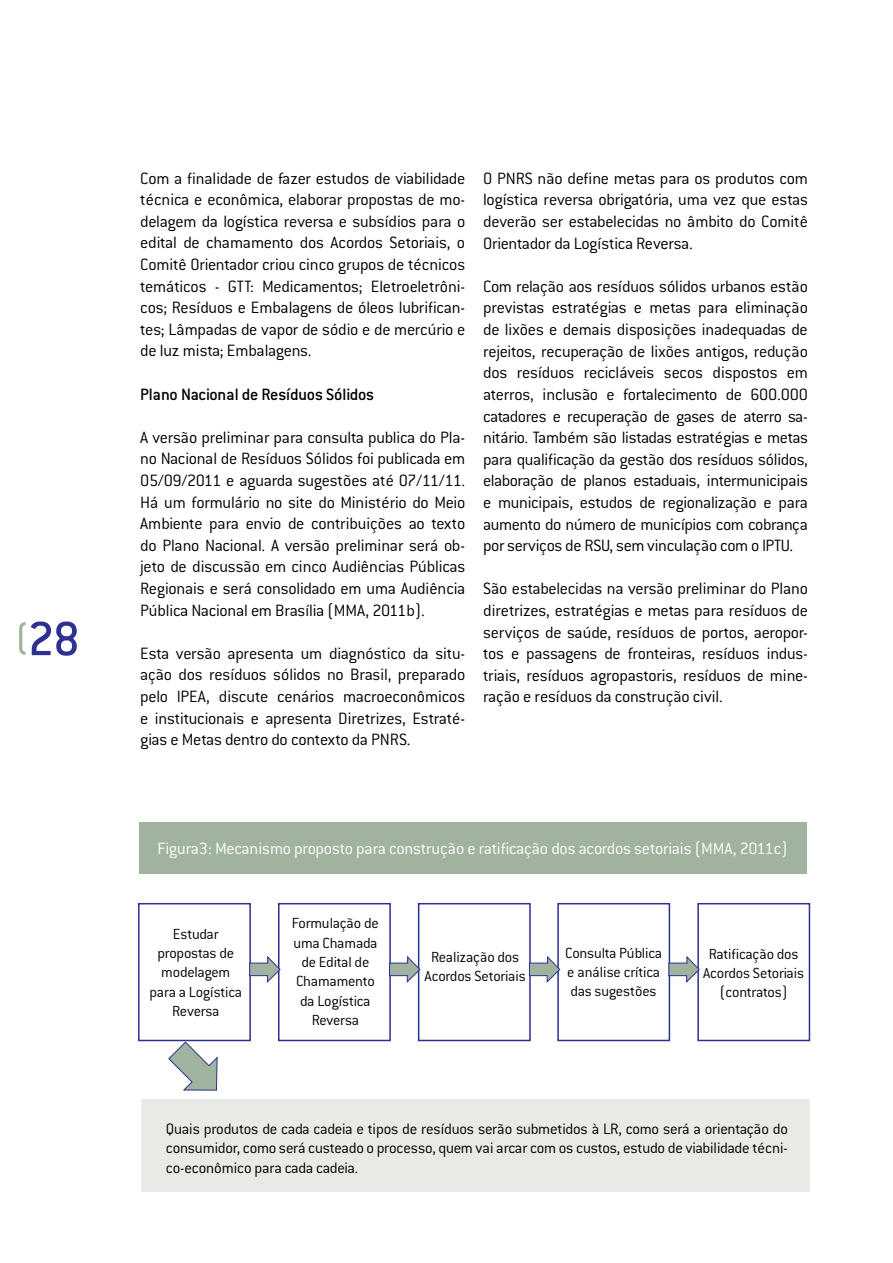
<style>
.page{position:relative;width:893px;height:1263px;background:#fff}
.page>*{position:absolute;margin:0;border:0;box-sizing:border-box;transform-origin:0 0}
.t1{font:500 52.5px "Conduit ITC";color:#2e3092}
.t2{font:300 18px/21.6px "Conduit ITC";letter-spacing:-.015em;color:#000;text-align:justify}
.t3{font:300 18px "Conduit ITC";letter-spacing:-.01em;color:#fff}
.t4{font:500 18px "Conduit ITC";letter-spacing:-.015em;color:#000}
.t5{font:300 16.5px/19.8px "Conduit ITC";letter-spacing:-.015em;color:#000;text-align:justify}
.t6{font:300 16.05px/19.4px "Conduit ITC";letter-spacing:-.015em;color:#000;text-align:center}
</style>
<div class="page">
<svg style="left:19px;top:622px;width:7px;height:33px"></svg>
<div style="left:140px;top:823px;width:667px;height:51px;background:#9fb39f"></div>
<div style="left:141px;top:1099px;width:668px;height:92px;background:#e8eae6"></div>
<div style="left:138px;top:903px;width:113px;height:138px;border:2px solid #2e3092"></div>
<div style="left:278px;top:903px;width:113px;height:138px;border:2px solid #2e3092"></div>
<div style="left:418px;top:903px;width:113px;height:138px;border:2px solid #2e3092"></div>
<div style="left:557px;top:903px;width:113px;height:138px;border:2px solid #2e3092"></div>
<div style="left:697px;top:903px;width:113px;height:138px;border:2px solid #2e3092"></div>
<svg style="left:249px;top:956px;width:32px;height:27px"></svg>
<svg style="left:168px;top:1041px;width:50px;height:50px"></svg>
<svg style="left:389px;top:956px;width:32px;height:27px"></svg>
<svg style="left:529px;top:956px;width:32px;height:27px"></svg>
<svg style="left:668px;top:956px;width:32px;height:27px"></svg>
<h1 class="t1" style="left:28px;top:609px;width:54px">28</h1>
<p class="t2" style="left:140px;top:167px;width:327px">Com a finalidade de fazer estudos de viabilidade técnica e econômica, elaborar propostas de mo&shy;delagem da logística reversa e subsídios para o edital de chamamento dos Acordos Setoriais, o Comitê Orientador criou cinco grupos de técnicos temáticos - GTT: Medicamentos; Eletroeletrôni&shy;cos; Resíduos e Embalagens de óleos lubrifican&shy;tes; Lâmpadas de vapor de sódio e de mercúrio e de luz mista; Embalagens.</p>
<p class="t4" style="left:140px;top:384px;width:235px">Plano Nacional de Resíduos Sólidos</p>
<p class="t2" style="left:140px;top:426px;width:327px">A versão preliminar para consulta publica do Pla&shy;no Nacional de Resíduos Sólidos foi publicada em 05/09/2011 e aguarda sugestões até 07/11/11.<br>Há um formulário no site do Ministério do Meio Ambiente para envio de contribuições ao texto do Plano Nacional. A versão preliminar será ob&shy;jeto de discussão em cinco Audiências Públicas Regionais e será consolidado em uma Audiência Pública Nacional em Brasília (MMA, 2011b).</p>
<p class="t2" style="left:140px;top:642px;width:327px">Esta versão apresenta um diagnóstico da situ&shy;ação dos resíduos sólidos no Brasil, preparado pelo IPEA, discute cenários macroeconômicos e institucionais e apresenta Diretrizes, Estraté&shy;gias e Metas dentro do contexto da PNRS.</p>
<p class="t2" style="left:483px;top:167px;width:326px">O PNRS não define metas para os produtos com logística reversa obrigatória, uma vez que estas deverão ser estabelecidas no âmbito do Comitê Orientador da Logística Reversa.</p>
<p class="t2" style="left:483px;top:275px;width:326px">Com relação aos resíduos sólidos urbanos estão previstas estratégias e metas para eliminação de lixões e demais disposições inadequadas de rejeitos, recuperação de lixões antigos, redução dos resíduos recicláveis secos dispostos em aterros, inclusão e fortalecimento de 600.000 catadores e recuperação de gases de aterro sa&shy;nitário. Também são listadas estratégias e metas para qualificação da gestão dos resíduos sólidos, elaboração de planos estaduais, intermunicipais e municipais, estudos de regionalização e para aumento do número de municípios com cobrança por serviços de RSU, sem vinculação com o IPTU.</p>
<p class="t2" style="left:483px;top:578px;width:326px">São estabelecidas na versão preliminar do Plano diretrizes, estratégias e metas para resíduos de serviços de saúde, resíduos de portos, aeropor&shy;tos e passagens de fronteiras, resíduos indus&shy;triais, resíduos agropastoris, resíduos de mine&shy;ração e resíduos da construção civil.</p>
<p class="t3" style="left:158px;top:838px;width:632px">Figura3: Mecanismo proposto para construção e ratificação dos acordos setoriais (MMA, 2011c)</p>
<p class="t6" style="left:149px;top:924px;width:94px">Estudar propostas de modelagem para a Logística<br>Reversa</p>
<p class="t6" style="left:292px;top:914px;width:88px">Formulação de uma Chamada de Edital de<br>Chamamento da Logística<br>Reversa</p>
<p class="t6" style="left:425px;top:947px;width:103px">Realização dos<br>Acordos Setoriais</p>
<p class="t6" style="left:565px;top:943px;width:98px;text-align:left">Consulta Pública e análise crítica das sugestões</p>
<p class="t6" style="left:703px;top:944px;width:103px">Ratificação dos<br>Acordos Setoriais (contratos)</p>
<p class="t5" style="left:166px;top:1118px;width:624px">Quais produtos de cada cadeia e tipos de resíduos serão submetidos à LR, como será a orientação do consumidor, como será custeado o processo, quem vai arcar com os custos, estudo de viabilidade técni&shy;co-econômico para cada cadeia.</p>
</div>
